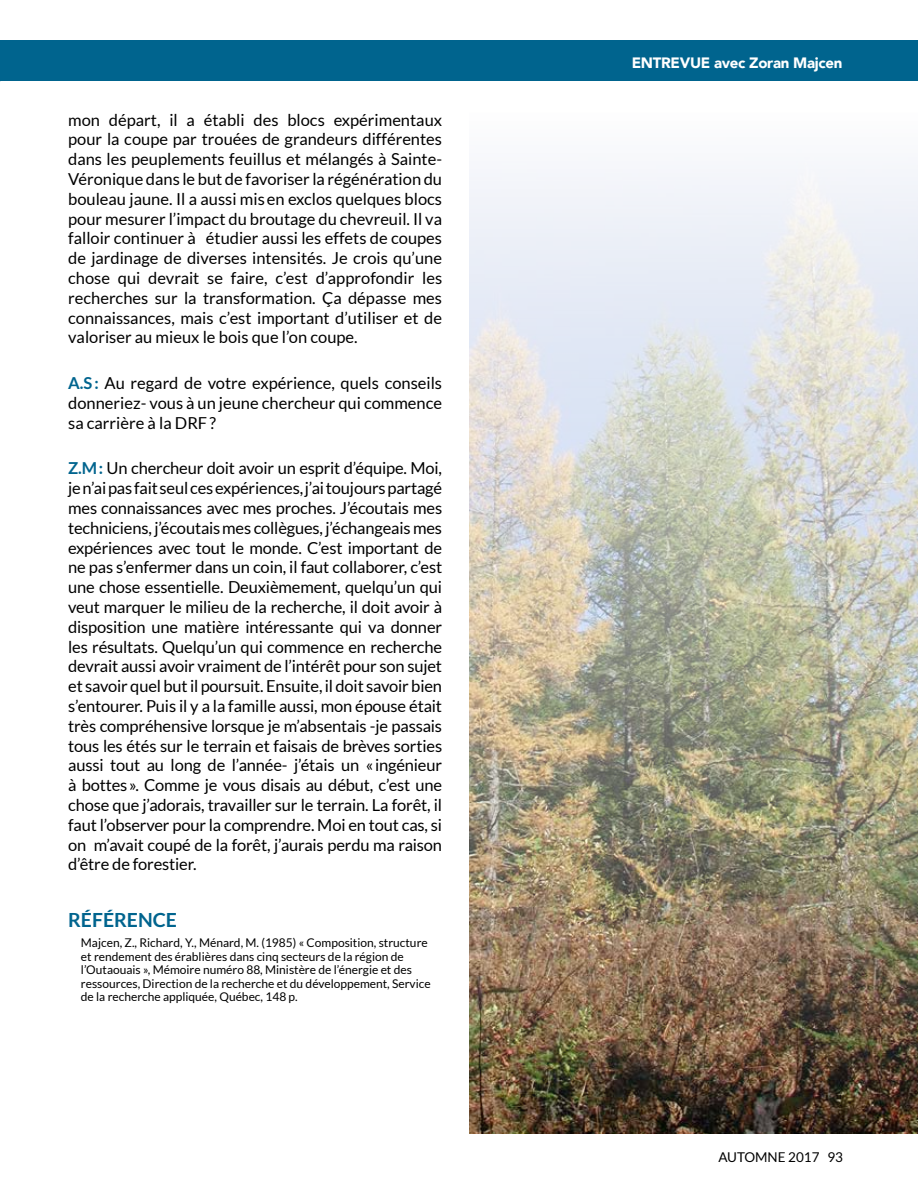
<style>
.page{position:relative;width:918px;height:1188px;background:#fff}
.page>*{position:absolute;margin:0;border:0;box-sizing:border-box;transform-origin:0 0}
.t1{font:700 19.5px "Lato";color:#00648e}
.t2{font:16.5px/19.8px "Lato";color:#000;text-align:justify}
.t3{font:900 15px "Avenir";letter-spacing:-.02em;color:#fff}
.t4{font:13.5px "Lato";color:#000}
.t5{font:12px/13.5px "Lato";color:#000}
.s1{font-weight:700;color:#00648e}
</style>
<div class="page">
<div style="left:0;top:40px;width:918px;height:41px;background:#00648e"></div>
<img style="left:469px;top:169px;width:449px;height:965px">
<p class="t2" style="left:68px;top:110px;width:375px">mon départ, il a établi des blocs expérimentaux pour la coupe par trouées de grandeurs différentes dans les peuplements feuillus et mélangés à Sainte-Véronique dans le but de favoriser la régénération du bouleau jaune. Il a aussi misen exclos quelques blocs pour mesurer l’impact du broutage du chevreuil. Il va falloir continuer à étudier aussi les effets de coupes de jardinage de diverses intensités. Je crois qu’une chose qui devrait se faire, c’est d’approfondir les recherches sur la transformation. Ça dépasse mes connaissances, mais c’est important d’utiliser et de valoriser au mieux le bois que l’on coupe.</p>
<p class="t2" style="left:68px;top:373px;width:375px"><span class="s1">A.S:</span> Au regard de votre expérience, quels conseils donneriez- vous à un jeune chercheur qui commence sa carrière à la DRF?</p>
<p class="t2" style="left:68px;top:458px;width:375px"><span class="s1">Z.M:</span> Un chercheur doit avoir un esprit d’équipe. Moi, je n’ai pas fait seul ces expériences, j’ai toujours partagé mes connaissances avec mes proches. J’écoutais mes techniciens, j’écoutaismes collègues, j’échangeais mes expériences avec tout le monde. C’est important de ne pas s’enfermer dans un coin, il faut collaborer, c’est une chose essentielle. Deuxièmement, quelqu’un qui veut marquer le milieu de la recherche, il doit avoir à disposition une matière intéressante qui va donner les résultats. Quelqu’un qui commence en recherche devrait aussi avoir vraiment de l’intérêt pour son sujet et savoir quel but il poursuit. Ensuite, il doit savoir bien s’entourer. Puis il y a la famille aussi, mon épouse était très compréhensive lorsque je m’absentais -je passais tous les étés sur le terrain et faisais de brèves sorties aussi tout au long de l’année- j’étais un «ingénieur à bottes». Comme je vous disais au début, c’est une chose que j’adorais, travailler sur le terrain. La forêt, il faut l’observer pour la comprendre. Moi en tout cas, si on m’avait coupé de la forêt, j’aurais perdu ma raison d’être de forestier.</p>
<p class="t1" style="left:68px;top:909px;width:110px">RÉFÉRENCE</p>
<p class="t5" style="left:81px;top:936px;width:351px">Majcen, Z., Richard, Y., Ménard, M. (1985) « Composition, structure et rendement des érablières dans cinq secteurs de la région de l’Outaouais », Mémoire numéro 88, Ministère de l’énergie et des ressources, Direction de la recherche et du développement, Service de la recherche appliquée, Québec, 148 p.</p>
<p class="t3" style="left:632px;top:50px;width:212px">ENTREVUE avec Zoran Majcen</p>
<p class="t4" style="left:718px;top:1149px;width:126px">AUTOMNE 2017 93</p>
</div>
